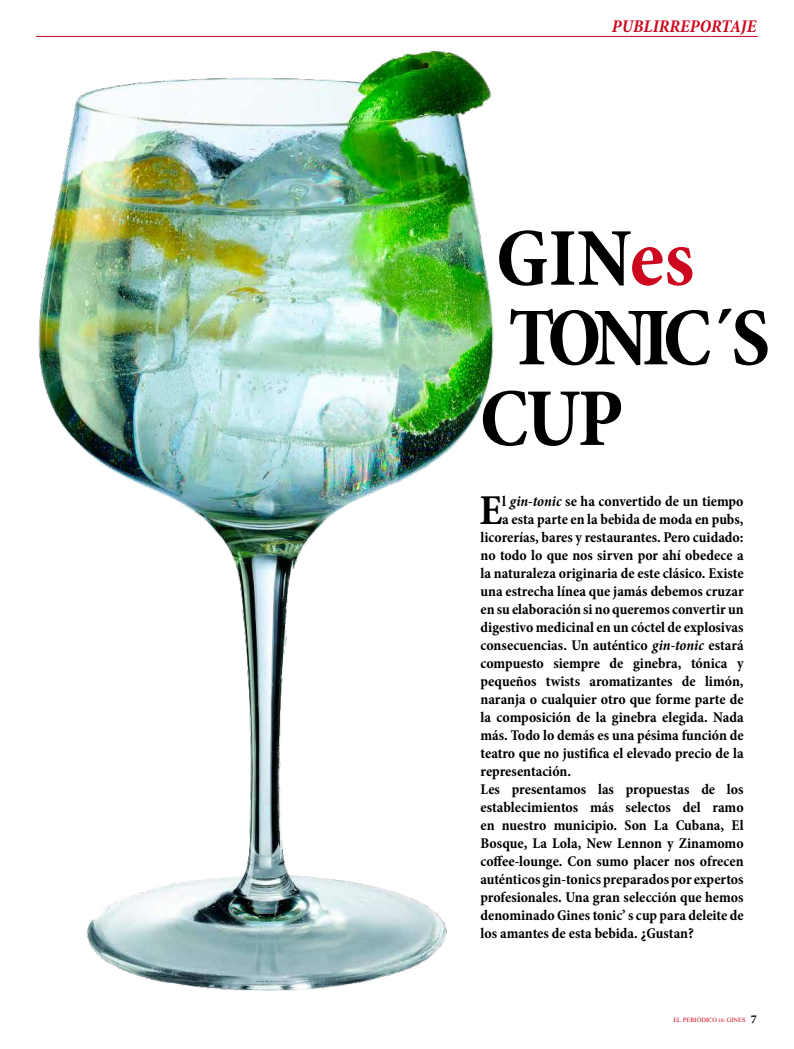
<style>
.page{position:relative;width:794px;height:1049px;background:#fff}
.page>*{position:absolute;margin:0;border:0;box-sizing:border-box;transform-origin:0 0}
.t1{font:700 condensed 83px "Minion Pro";letter-spacing:-.03em;color:#000}
.t2{font:700 condensed 43px "Minion Pro";color:#000}
.t3{font:italic 700 condensed 18px "Minion Pro";color:#cd071e}
.t4{font:700 condensed 15px "Minion Pro";color:#000}
.t5{font:8px "Aparajita";color:#cd071e}
.s1{color:#cd071e}
.s2{font-style:italic}
.s3{font-size:6px}
.s4{font-family:"Minion Pro";font-weight:700;font-size:12px;color:#000}
</style>
<div class="page">
<img style="left:38px;top:50px;width:456px;height:940px">
<hr style="left:36px;top:36px;width:722px;height:1px;background:#cd071e">
<p class="t3" style="left:612px;top:14px;width:146px">PUBLIRREPORTAJE</p>
<h1 class="t1" style="left:496px;top:201px;width:200px">GIN<span class="s1">es</span></h1>
<h1 class="t1" style="left:508px;top:281px;width:263px">TONIC´S</h1>
<h1 class="t1" style="left:480px;top:361px;width:145px">CUP</h1>
<h2 class="t2" style="left:479px;top:480px;width:24px">E</h2>
<p class="t4" style="left:502px;top:490px;width:243px">l <span class="s2">gin-tonic</span> se ha convertido de un tiempo</p>
<p class="t4" style="left:502px;top:508px;width:243px">a esta parte en la bebida de moda en pubs,</p>
<p class="t4" style="left:480px;top:526px;width:265px">licorerías, bares y restaurantes. Pero cuidado:</p>
<p class="t4" style="left:480px;top:544px;width:265px">no todo lo que nos sirven por ahí obedece a</p>
<p class="t4" style="left:480px;top:562px;width:265px">la naturaleza originaria de este clásico. Existe</p>
<p class="t4" style="left:480px;top:580px;width:265px">una estrecha línea que jamás debemos cruzar</p>
<p class="t4" style="left:480px;top:598px;width:265px">en su elaboración si no queremos convertir un</p>
<p class="t4" style="left:480px;top:616px;width:265px">digestivo medicinal en un cóctel de explosivas</p>
<p class="t4" style="left:480px;top:634px;width:265px">consecuencias. Un auténtico <span class="s2">gin-tonic</span> estará</p>
<p class="t4" style="left:480px;top:652px;width:265px">compuesto siempre de ginebra, tónica y</p>
<p class="t4" style="left:480px;top:670px;width:265px">pequeños twists aromatizantes de limón,</p>
<p class="t4" style="left:480px;top:688px;width:265px">naranja o cualquier otro que forme parte de</p>
<p class="t4" style="left:480px;top:706px;width:265px">la composición de la ginebra elegida. Nada</p>
<p class="t4" style="left:480px;top:724px;width:265px">más. Todo lo demás es una pésima función de</p>
<p class="t4" style="left:480px;top:742px;width:265px">teatro que no justifica el elevado precio de la</p>
<p class="t4" style="left:480px;top:760px;width:92px">representación.</p>
<p class="t4" style="left:480px;top:778px;width:265px">Les presentamos las propuestas de los</p>
<p class="t4" style="left:480px;top:796px;width:265px">establecimientos más selectos del ramo</p>
<p class="t4" style="left:480px;top:814px;width:265px">en nuestro municipio. Son La Cubana, El</p>
<p class="t4" style="left:480px;top:832px;width:265px">Bosque, La Lola, New Lennon y Zinamomo</p>
<p class="t4" style="left:480px;top:850px;width:265px">coffee-lounge. Con sumo placer nos ofrecen</p>
<p class="t4" style="left:480px;top:868px;width:265px">auténticos gin-tonics preparados por expertos</p>
<p class="t4" style="left:480px;top:886px;width:265px">profesionales. Una gran selección que hemos</p>
<p class="t4" style="left:480px;top:904px;width:265px">denominado Gines tonic’ s cup para deleite de</p>
<p class="t4" style="left:480px;top:922px;width:215px">los amantes de esta bebida. ¿Gustan?</p>
<p class="t5" style="left:673px;top:1016px;width:85px">EL PERIÓDICO <span class="s3">DE</span> GINES <span class="s4">7</span></p>
</div>
